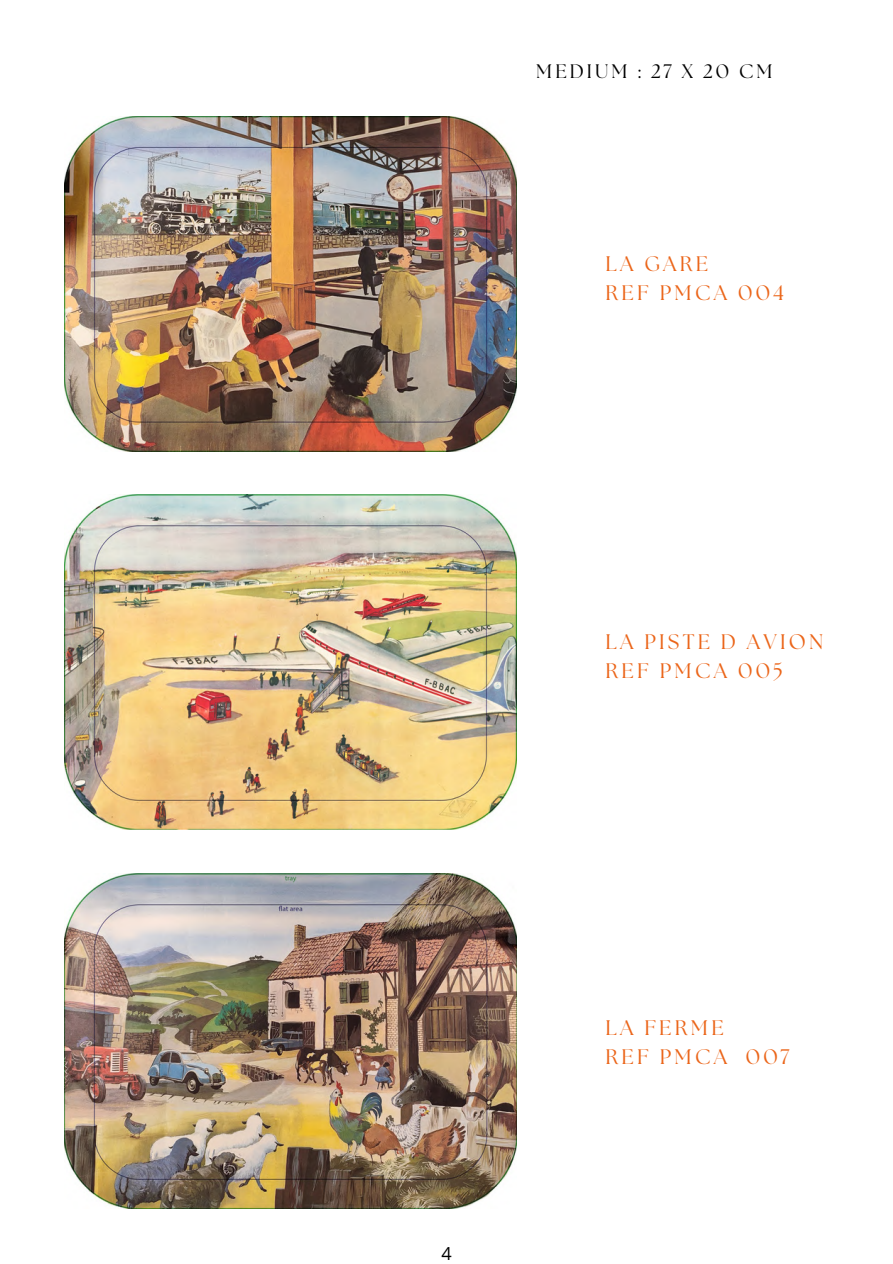
<style>
.page{position:relative;width:893px;height:1264px;background:#fff}
.page>*{position:absolute;margin:0;border:0;box-sizing:border-box;transform-origin:0 0}
.t1{font:21px "The Seasons";letter-spacing:.155em;color:#eb6519}
.t2{font:19.5px "The Seasons";letter-spacing:.155em;color:#000}
.t3{font:18px "Open Sans";color:#000}
</style>
<div class="page">
<img style="left:65px;top:117px;width:451px;height:334px">
<img style="left:65px;top:495px;width:451px;height:334px">
<img style="left:65px;top:873px;width:451px;height:335px">
<p class="t2" style="left:536px;top:62px;width:238px">MEDIUM : 27 X 20 CM</p>
<p class="t1" style="left:605px;top:254px;width:104px">LA GARE</p>
<p class="t1" style="left:605px;top:283px;width:180px">REF PMCA 004</p>
<p class="t1" style="left:605px;top:632px;width:219px">LA PISTE D AVION</p>
<p class="t1" style="left:605px;top:661px;width:179px">REF PMCA 005</p>
<p class="t3" style="left:441px;top:1240px;width:12px">4</p>
<p class="t1" style="left:605px;top:1017px;width:120px">LA FERME</p>
<p class="t1" style="left:605px;top:1047px;width:185px">REF PMCA 007</p>
</div>
